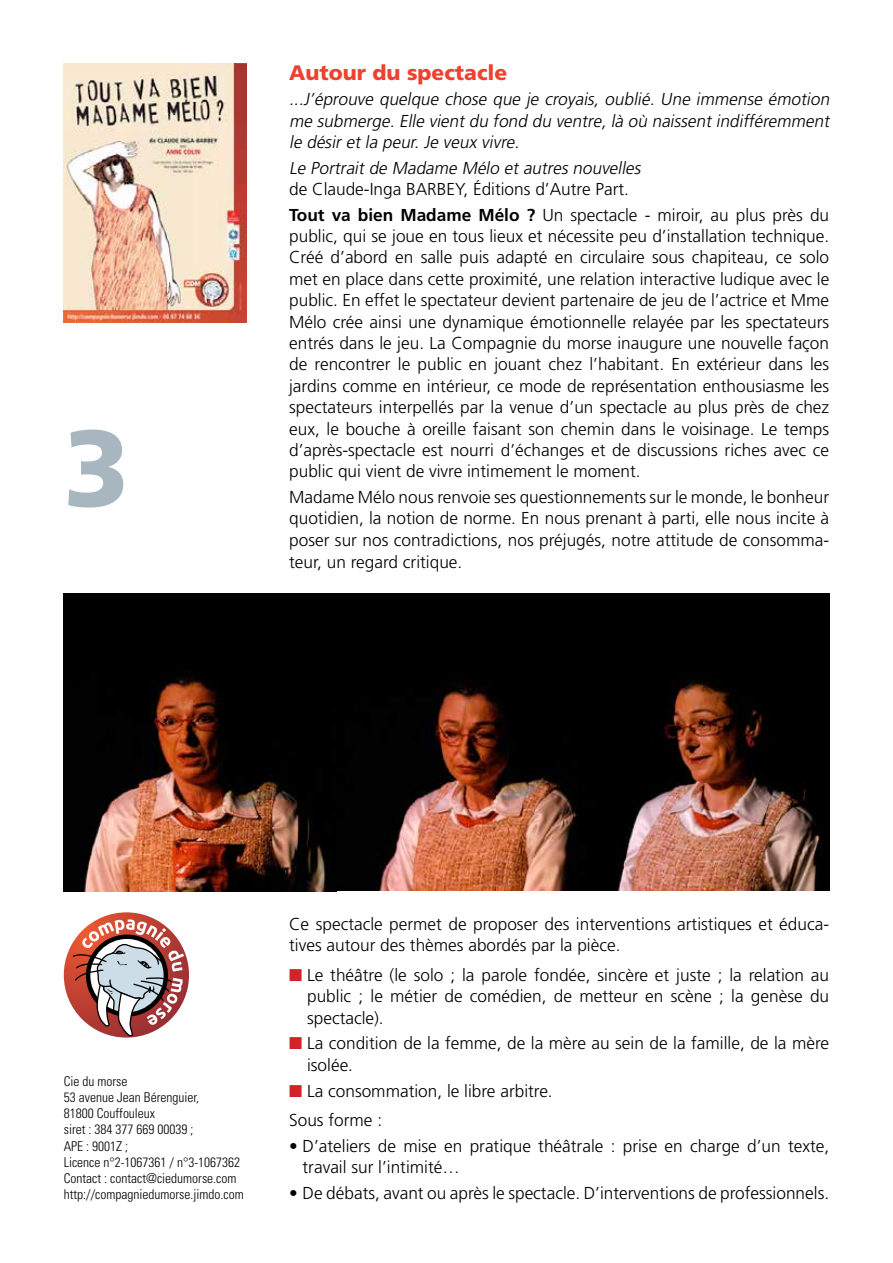
<style>
.page{position:relative;width:893px;height:1263px;background:#fff}
.page>*{position:absolute;margin:0;border:0;box-sizing:border-box;transform-origin:0 0}
.t1{font:900 108px "Frutiger LT Std";color:#a8b6bf}
.t2{font:900 21px "Frutiger LT Std";color:#ef4130}
.t3{font:300 17.25px/21.5px "Frutiger LT Std";color:#000}
.t4{font:italic 300 17.25px/21.5px "Frutiger LT Std";color:#000;text-align:justify}
.t5{font:300 condensed 13.5px/16.2px "Univers LT Std";color:#000}
.s1{font-weight:700}
.s2{color:#d2232a}
</style>
<div class="page">
<svg style="left:64px;top:912px;width:125px;height:125px"></svg>
<img style="left:64px;top:64px;width:183px;height:258px">
<img style="left:64px;top:593px;width:765px;height:298px">
<h1 class="t1" style="left:64px;top:403px;width:68px">3</h1>
<p class="t2" style="left:289px;top:59px;width:220px">Autour du spectacle</p>
<p class="t4" style="left:289px;top:89px;width:545px">...J’éprouve quelque chose que je croyais, oublié. Une immense émotion me submerge. Elle vient du fond du ventre, là où naissent indifféremment le désir et la peur. Je veux vivre.</p>
<p class="t4" style="left:289px;top:157px;width:356px">Le Portrait de Madame Mélo et autres nouvelles</p>
<p class="t3" style="left:289px;top:176px;width:541px;line-height:25.7px">de Claude-Inga BARBEY, Éditions d’Autre Part.<br><span class="s1">Tout va bien Madame Mélo ?</span> Un spectacle - miroir, au plus près du</p>
<p class="t3" style="left:289px;top:226px;width:542px;text-align:justify">public, qui se joue en tous lieux et nécessite peu d’installation technique.<br>Créé d’abord en salle puis adapté en circulaire sous chapiteau, ce solo met en place dans cette proximité, une relation interactive ludique avec le public. En effet le spectateur devient partenaire de jeu de l’actrice et Mme Mélo crée ainsi une dynamique émotionnelle relayée par les spectateurs entrés dans le jeu. La Compagnie du morse inaugure une nouvelle façon de rencontrer le public en jouant chez l’habitant. En extérieur dans les jardins comme en intérieur, ce mode de représentation enthousiasme les spectateurs interpellés par la venue d’un spectacle au plus près de chez eux, le bouche à oreille faisant son chemin dans le voisinage. Le temps d’après-spectacle est nourri d’échanges et de discussions riches avec ce public qui vient de vivre intimement le moment.</p>
<p class="t3" style="left:289px;top:486px;width:541px;text-align:justify">Madame Mélo nous renvoie ses questionnements sur le monde, le bonheur quotidien, la notion de norme. En nous prenant à parti, elle nous incite à poser sur nos contradictions, nos préjugés, notre attitude de consomma&shy;teur, un regard critique.</p>
<p class="t5" style="left:64px;top:1073px;width:181px">Cie du morse<br>53 avenue Jean Bérenguier,<br>81800 Couffouleux<br>siret : 384 377 669 00039 ;<br>APE : 9001Z ;<br>Licence n°2-1067361 / n°3-1067362<br>Contact : contact@ciedumorse.com http://compagniedumorse.jimdo.com</p>
<p class="t3" style="left:289px;top:913px;width:541px">Ce spectacle permet de proposer des interventions artistiques et éduca&shy;tives autour des thèmes abordés par la pièce.</p>
<p class="t3" style="left:307px;top:964px;width:524px;text-align:justify;text-indent:-18px"><span class="s2">■</span> Le théâtre (le solo ; la parole fondée, sincère et juste ; la relation au public ; le métier de comédien, de metteur en scène ; la genèse du spectacle).</p>
<p class="t3" style="left:307px;top:1033px;width:524px;text-indent:-18px"><span class="s2">■</span> La condition de la femme, de la mère au sein de la famille, de la mère isolée.</p>
<p class="t3" style="left:289px;top:1076px;width:265px;line-height:29.8px"><span class="s2">■</span> La consommation, le libre arbitre.<br>Sous forme :</p>
<p class="t3" style="left:303px;top:1135px;width:528px;text-indent:-13px">• D’ateliers de mise en pratique théâtrale : prise en charge d’un texte, travail sur l’intimité…</p>
<p class="t3" style="left:289px;top:1183px;width:541px">• De débats, avant ou après le spectacle. D’interventions de professionnels.</p>
</div>
